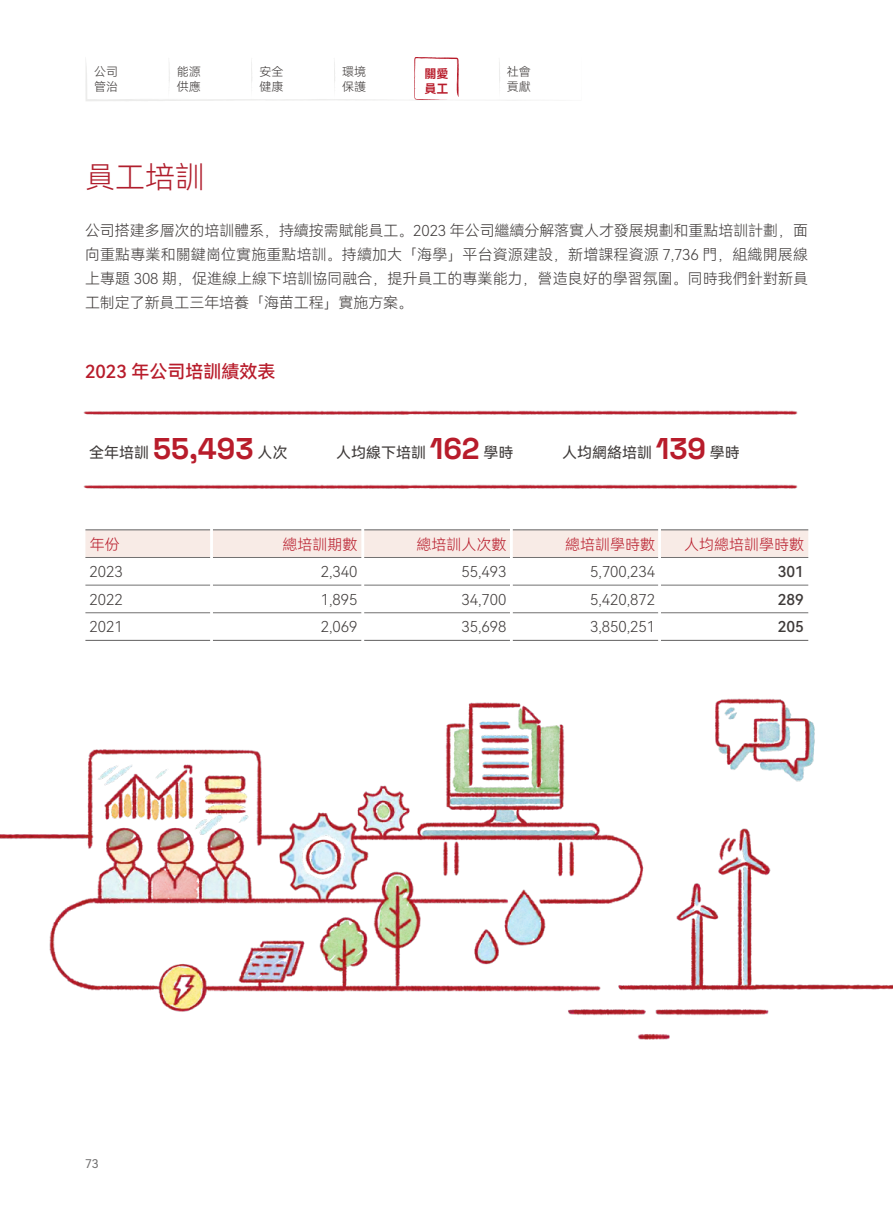
<style>
.page{position:relative;width:893px;height:1212px;background:#fff}
.page>*{position:absolute;margin:0;border:0;box-sizing:border-box;transform-origin:0 0}
.t1{font:30px "Harmony OS Sans SC Light";color:#b01e2d}
.t2{font:18px "Harmony OS Sans SC Medium";color:#b81c2b}
.t3{font:15px/24px "Harmony OS Sans SC Light";color:#3e3a39;text-align:justify}
.t4{font:15px "Harmony OS Sans SC";color:#3e3a39}
.t5{font:15px "Harmony OS Sans SC Light";color:#b81c2b}
.t6{font:15px "Harmony OS Sans SC Medium";color:#3e3a39}
.t7{font:12px/14.4px "Harmony OS Sans SC Light";color:#3e3a39}
.t8{font:12px/14.4px "Harmony OS Sans SC Bold";color:#b81c2b}
.t9{font:12px "Harmony OS Sans SC";color:#727171}
.s1{font-family:"Space Grotesk";font-weight:700;font-size:30px;color:#b81c2b}
</style>
<div class="page">
<svg style="left:85px;top:57px;width:434px;height:44px"></svg>
<img style="left:83px;top:410px;width:715px;height:5px">
<img style="left:83px;top:484px;width:715px;height:5px">
<img style="left:0;top:698px;width:893px;height:341px">
<div style="left:85px;top:530px;width:723px;height:27px;background:#f8ebe6"></div>
<hr style="left:85px;top:529px;width:128px;height:1px;background:#727171">
<hr style="left:213px;top:529px;width:149px;height:1px;background:#727171">
<hr style="left:362px;top:529px;width:149px;height:1px;background:#727171">
<hr style="left:511px;top:529px;width:148px;height:1px;background:#727171">
<hr style="left:659px;top:529px;width:149px;height:1px;background:#727171">
<hr style="left:85px;top:640px;width:128px;height:1px;background:#727171">
<hr style="left:213px;top:640px;width:149px;height:1px;background:#727171">
<hr style="left:362px;top:640px;width:149px;height:1px;background:#727171">
<hr style="left:511px;top:640px;width:148px;height:1px;background:#727171">
<hr style="left:659px;top:640px;width:149px;height:1px;background:#727171">
<hr style="left:85px;top:557px;width:128px;height:1px;background:#727171">
<hr style="left:213px;top:557px;width:149px;height:1px;background:#727171">
<hr style="left:362px;top:557px;width:149px;height:1px;background:#727171">
<hr style="left:511px;top:557px;width:148px;height:1px;background:#727171">
<hr style="left:659px;top:557px;width:149px;height:1px;background:#727171">
<hr style="left:85px;top:585px;width:128px;height:1px;background:#727171">
<hr style="left:213px;top:585px;width:149px;height:1px;background:#727171">
<hr style="left:362px;top:585px;width:149px;height:1px;background:#727171">
<hr style="left:511px;top:585px;width:148px;height:1px;background:#727171">
<hr style="left:659px;top:585px;width:149px;height:1px;background:#727171">
<hr style="left:85px;top:612px;width:128px;height:1px;background:#727171">
<hr style="left:213px;top:612px;width:149px;height:1px;background:#727171">
<hr style="left:362px;top:612px;width:149px;height:1px;background:#727171">
<hr style="left:511px;top:612px;width:148px;height:1px;background:#727171">
<hr style="left:659px;top:612px;width:149px;height:1px;background:#727171">
<hr style="left:210px;top:527px;width:3px;height:117px;background:#fff">
<hr style="left:361px;top:527px;width:3px;height:117px;background:#fff">
<hr style="left:510px;top:527px;width:3px;height:117px;background:#fff">
<hr style="left:658px;top:527px;width:3px;height:117px;background:#fff">
<p class="t7" style="left:94px;top:64px;width:25px">公司管治</p>
<p class="t7" style="left:260px;top:64px;width:25px">安全健康</p>
<p class="t7" style="left:342px;top:64px;width:25px">環境保護</p>
<p class="t8" style="left:425px;top:66px;width:25px">關愛員工</p>
<p class="t7" style="left:507px;top:64px;width:25px">社會貢獻</p>
<p class="t7" style="left:177px;top:64px;width:26px">能源供應</p>
<h1 class="t1" style="left:85px;top:157px;width:122px">員工培訓</h1>
<p class="t3" style="left:85px;top:218px;width:724px">公司搭建多層次的培訓體系，持續按需賦能員工。2023 年公司繼續分解落實人才發展規劃和重點培訓計劃，面向重點專業和關鍵崗位實施重點培訓。持續加大「海學」平台資源建設，新增課程資源 7,736 門，組織開展線上專題 308 期，促進線上線下培訓協同融合，提升員工的專業能力，營造良好的學習氛圍。同時我們針對新員工制定了新員工三年培養「海苗工程」實施方案。</p>
<p class="t2" style="left:85px;top:359px;width:192px">2023 年公司培訓績效表</p>
<p class="t4" style="left:89px;top:442px;width:200px">全年培訓 <span class="s1">55,493</span> 人次</p>
<p class="t4" style="left:336px;top:442px;width:179px">人均線下培訓 <span class="s1">162</span> 學時</p>
<p class="t4" style="left:562px;top:442px;width:179px">人均網絡培訓 <span class="s1">139</span> 學時</p>
<p class="t5" style="left:90px;top:534px;width:31px">年份</p>
<p class="t5" style="left:283px;top:534px;width:76px">總培訓期數</p>
<p class="t5" style="left:416px;top:534px;width:91px">總培訓人次數</p>
<p class="t5" style="left:565px;top:534px;width:91px">總培訓學時數</p>
<p class="t5" style="left:684px;top:534px;width:122px">人均總培訓學時數</p>
<p class="t3" style="left:90px;top:559px;width:35px">2023</p>
<p class="t3" style="left:321px;top:559px;width:38px">2,340</p>
<p class="t3" style="left:461px;top:559px;width:46px">55,493</p>
<p class="t3" style="left:590px;top:559px;width:66px">5,700,234</p>
<p class="t6" style="left:778px;top:561px;width:28px">301</p>
<p class="t3" style="left:90px;top:587px;width:35px">2022</p>
<p class="t3" style="left:321px;top:587px;width:38px">1,895</p>
<p class="t3" style="left:461px;top:587px;width:46px">34,700</p>
<p class="t3" style="left:590px;top:587px;width:66px">5,420,872</p>
<p class="t6" style="left:778px;top:589px;width:28px">289</p>
<p class="t3" style="left:90px;top:614px;width:35px">2021</p>
<p class="t3" style="left:321px;top:614px;width:38px">2,069</p>
<p class="t3" style="left:461px;top:614px;width:46px">35,698</p>
<p class="t3" style="left:590px;top:614px;width:66px">3,850,251</p>
<p class="t6" style="left:778px;top:617px;width:28px">205</p>
<p class="t9" style="left:85px;top:1155px;width:15px">73</p>
</div>
